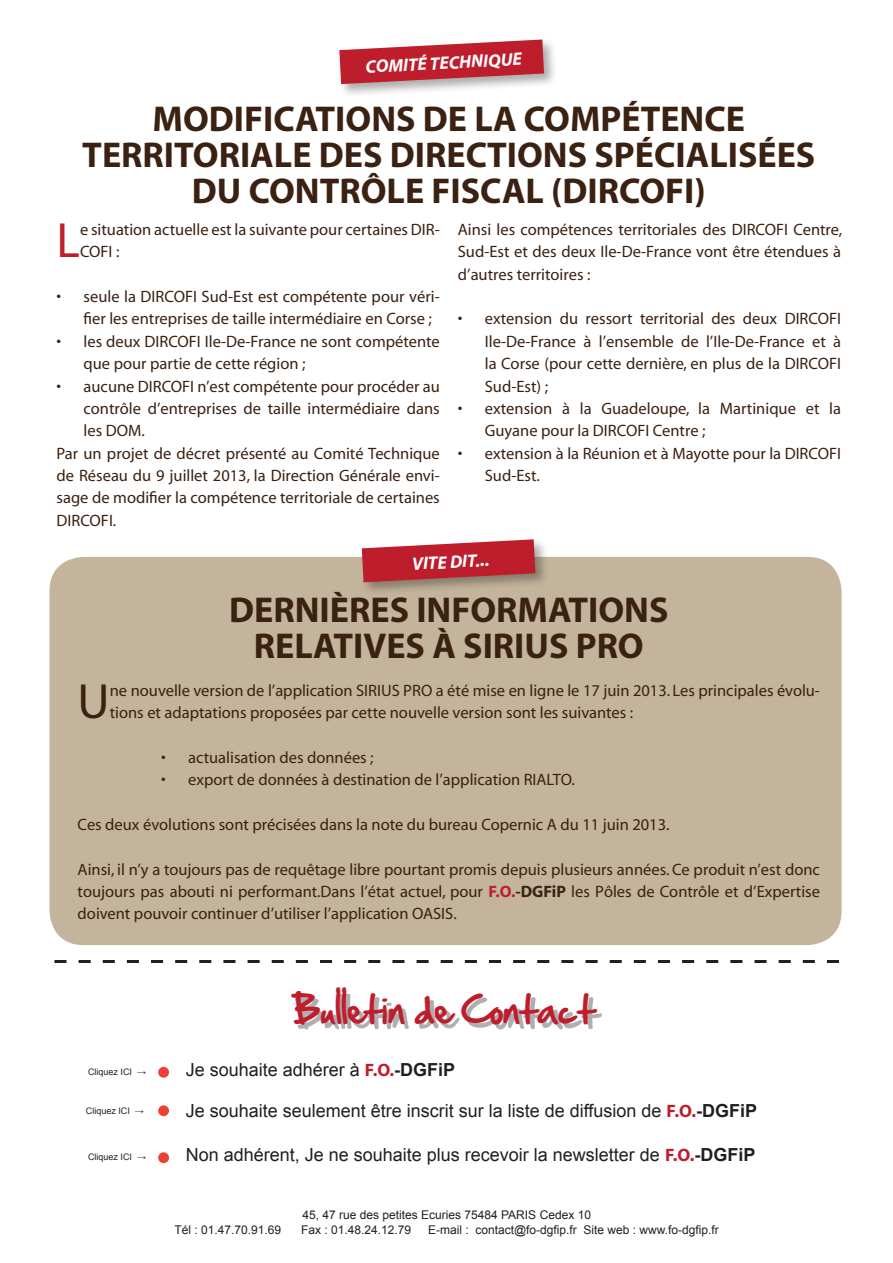
<style>
.page{position:relative;width:893px;height:1263px;background:#fff}
.page>*{position:absolute;margin:0;border:0;box-sizing:border-box;transform-origin:0 0}
.t1{font:49.65px "Myriad";color:#3a2111}
.t2{font:49.65px "Myriad";color:#be1d2c}
.t3{font:700 36px "Myriad";color:#3a2111}
.t4{font:33px "Hand Of Sean";color:#be1d2c}
.t5{font:18px "Arial";color:#231f20}
.t6{font:italic 700 18px "Myriad";color:#fff}
.t7{font:16.5px/22.4px "Myriad";color:#3a2111}
.t8{font:12px "Arial";color:#231f20}
.t9{font:9px "Arial";color:#231f20}
.s1{font-weight:700;color:#be1d2c}
.s2{font-weight:700}
.s3{font-family:"Myriad";font-weight:700;color:#be1d2c}
</style>
<div class="page">
<div style="left:49px;top:557px;width:792px;height:388px;background:#c3b49b;border-radius:34px"></div>
<div style="left:296px;top:994px;width:306px;height:35px;background:#939598;opacity:.75"></div>
<svg style="left:54px;top:960px;width:785px;height:3px"></svg>
<div style="left:158px;top:1067px;width:11px;height:11px;background:#ee3f34;border-radius:50%"></div>
<div style="left:158px;top:1105px;width:11px;height:11px;background:#ee3f34;border-radius:50%"></div>
<div style="left:158px;top:1152px;width:11px;height:11px;background:#ee3f34;border-radius:50%"></div>
<div style="left:360px;top:538px;width:189px;height:58px;background:#231f20;opacity:.37"></div>
<svg style="left:362px;top:539px;width:173px;height:43px;background:#c1414b"></svg>
<div style="left:338px;top:38px;width:220px;height:60px;background:#231f20;opacity:.37"></div>
<svg style="left:339px;top:40px;width:205px;height:44px;background:#c54a55"></svg>
<p class="t6" style="left:365px;top:58px;width:158px;rotate:-3deg">COMITÉ TECHNIQUE</p>
<p class="t3" style="left:153px;top:101px;width:594px">MODIFICATIONS DE LA COMPÉTENCE</p>
<p class="t3" style="left:82px;top:137px;width:735px">TERRITORIALE DES DIRECTIONS SPÉCIALISÉES</p>
<p class="t3" style="left:192px;top:173px;width:515px">DU CONTRÔLE FISCAL (DIRCOFI)</p>
<p class="t2" style="left:57px;top:216px;width:25px">L</p>
<p class="t7" style="left:80px;top:219px;width:361px">e situation actuelle est la suivante pour certaines DIR-<br>COFI :</p>
<p class="t7" style="left:84px;top:286px;width:358px;text-indent:-27px">• seule la DIRCOFI Sud-Est est compétente pour véri&shy;fier les entreprises de taille intermédiaire en Corse ;</p>
<p class="t7" style="left:84px;top:331px;width:358px;text-indent:-27px">• les deux DIRCOFI Ile-De-France ne sont compétente que pour partie de cette région ;</p>
<p class="t7" style="left:84px;top:376px;width:358px;text-align:justify;text-indent:-27px">• aucune DIRCOFI n’est compétente pour procéder au contrôle d’entreprises de taille intermédiaire dans les DOM.</p>
<p class="t7" style="left:57px;top:443px;width:385px;text-align:justify">Par un projet de décret présenté au Comité Technique de Réseau du 9 juillet 2013, la Direction Générale envi&shy;sage de modifier la compétence territoriale de certaines DIRCOFI.</p>
<p class="t7" style="left:458px;top:219px;width:386px;text-align:justify">Ainsi les compétences territoriales des DIRCOFI Centre, Sud-Est et des deux Ile-De-France vont être étendues à d’autres territoires :</p>
<p class="t7" style="left:485px;top:308px;width:358px;text-align:justify;text-indent:-27px">• extension du ressort territorial des deux DIRCOFI Ile-De-France à l’ensemble de l’Ile-De-France et à la Corse (pour cette dernière, en plus de la DIRCOFI Sud-Est) ;</p>
<p class="t7" style="left:485px;top:398px;width:358px;text-indent:-27px">• extension à la Guadeloupe, la Martinique et la<br>Guyane pour la DIRCOFI Centre ;</p>
<p class="t7" style="left:485px;top:443px;width:358px;text-indent:-27px">• extension à la Réunion et à Mayotte pour la DIRCOFI<br>Sud-Est.</p>
<p class="t6" style="left:412px;top:554px;width:79px;rotate:-3deg">VITE DIT...</p>
<p class="t3" style="left:229px;top:592px;width:441px">DERNIÈRES INFORMATIONS</p>
<p class="t3" style="left:254px;top:628px;width:391px">RELATIVES À SIRIUS PRO</p>
<p class="t1" style="left:78px;top:677px;width:34px">U</p>
<p class="t7" style="left:110px;top:680px;width:712px">ne nouvelle version de l’application SIRIUS PRO a été mise en ligne le 17 juin 2013. Les principales évolu&shy;tions et adaptations proposées par cette nouvelle version sont les suivantes :</p>
<p class="t7" style="left:161px;top:747px;width:214px">• actualisation des données ;</p>
<p class="t7" style="left:161px;top:769px;width:415px">• export de données à destination de l’application RIALTO.</p>
<p class="t7" style="left:78px;top:814px;width:593px">Ces deux évolutions sont précisées dans la note du bureau Copernic A du 11 juin 2013.</p>
<p class="t7" style="left:78px;top:859px;width:744px;text-align:justify">Ainsi, il n’y a toujours pas de requêtage libre pourtant promis depuis plusieurs années. Ce produit n’est donc toujours pas abouti ni performant.Dans l’état actuel, pour <span class="s1">F.O.</span><span class="s2">-DGFiP</span> les Pôles de Contrôle et d’Expertise doivent pouvoir continuer d’utiliser l’application OASIS.</p>
<p class="t9" style="left:88px;top:1066px;width:60px">Cliquez ICI →</p>
<p class="t9" style="left:86px;top:1105px;width:60px">Cliquez ICI →</p>
<p class="t9" style="left:88px;top:1151px;width:60px">Cliquez ICI →</p>
<p class="t4" style="left:291px;top:980px;width:305px">Bulletin de Contact</p>
<p class="t5" style="left:186px;top:1058px;width:271px">Je souhaite adhérer à <span class="s3">F.O.</span><span class="s2">-DGFiP</span></p>
<p class="t5" style="left:186px;top:1099px;width:573px">Je souhaite seulement être inscrit sur la liste de diffusion de <span class="s3">F.O.</span><span class="s2">-DGFiP</span></p>
<p class="t5" style="left:186px;top:1143px;width:571px">Non adhérent, Je ne souhaite plus recevoir la newsletter de <span class="s3">F.O.</span><span class="s2">-DGFiP</span></p>
<p class="t8" style="left:302px;top:1207px;width:290px">45, 47 rue des petites Ecuries 75484 PARIS Cedex 10</p>
<p class="t8" style="left:174px;top:1221px;width:108px">Tél : 01.47.70.91.69</p>
<p class="t8" style="left:301px;top:1221px;width:112px">Fax : 01.48.24.12.79</p>
<p class="t8" style="left:428px;top:1221px;width:292px">E-mail : contact@fo-dgfip.fr Site web : www.fo-dgfip.fr</p>
</div>
